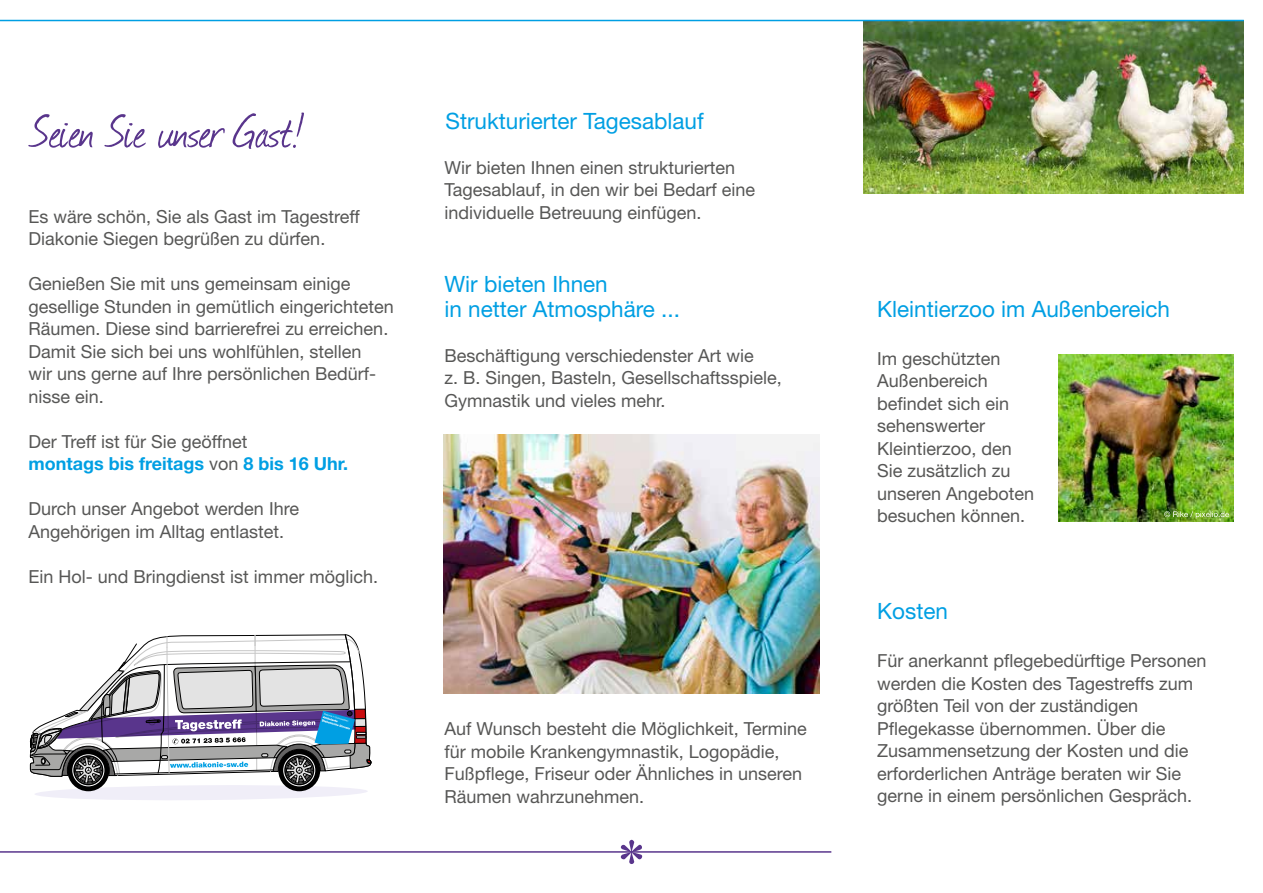
<style>
.page{position:relative;width:1263px;height:893px;background:#fff}
.page>*{position:absolute;margin:0;border:0;box-sizing:border-box;transform-origin:0 0}
.t1{font:54px "Journal";color:#59358c}
.t2{font:22.5px/25px "Helvetica Neue LT Std";color:#009fe3}
.t3{font:18px/22.5px "Helvetica Neue LT Std";color:#575756}
.t4{font:700 18px "Helvetica Neue LT Pro";color:#009fe3}
.s1{font-family:"Helvetica Neue LT Std";font-weight:400;color:#575756}
</style>
<div class="page">
<hr style="left:0;top:851px;width:831px;height:2px;background:#59358c">
<img style="left:1058px;top:355px;width:175px;height:167px">
<img style="left:863px;top:21px;width:381px;height:172px">
<svg style="left:621px;top:840px;width:21px;height:24px"></svg>
<img style="left:444px;top:435px;width:375px;height:258px">
<svg style="left:30px;top:634px;width:341px;height:166px"></svg>
<hr style="left:0;top:20px;width:1244px;height:1px;background:#009fe3">
<svg style="left:1164px;top:511px;width:65px;height:8px"></svg>
<h1 class="t1" style="left:31px;top:95px;width:274px">Seien Sie unser Gast!</h1>
<p class="t2" style="left:445px;top:108px;width:260px">Strukturierter Tagesablauf</p>
<p class="t3" style="left:444px;top:156px;width:312px">Wir bieten Ihnen einen strukturierten<br>Tagesablauf, in den wir bei Bedarf eine individuelle Betreuung einfügen.</p>
<p class="t3" style="left:29px;top:205px;width:333px">Es wäre schön, Sie als Gast im Tagestreff<br>Diakonie Siegen begrüßen zu dürfen.</p>
<p class="t3" style="left:29px;top:272px;width:367px">Genießen Sie mit uns gemeinsam einige gesellige Stunden in gemütlich eingerichteten Räumen. Diese sind barrierefrei zu erreichen.<br>Damit Sie sich bei uns wohlfühlen, stellen<br>wir uns gerne auf Ihre persönlichen Bedürf&shy;nisse ein.</p>
<p class="t3" style="left:29px;top:430px;width:221px">Der Treff ist für Sie geöffnet</p>
<p class="t4" style="left:29px;top:453px;width:321px">montags bis freitags <span class="s1">von</span> 8 bis 16 Uhr.</p>
<p class="t3" style="left:29px;top:497px;width:272px">Durch unser Angebot werden Ihre<br>Angehörigen im Alltag entlastet.</p>
<p class="t3" style="left:29px;top:565px;width:351px">Ein Hol- und Bringdienst ist immer möglich.</p>
<p class="t2" style="left:444px;top:271px;width:237px">Wir bieten Ihnen<br>in netter Atmosphäre ...</p>
<p class="t3" style="left:444px;top:344px;width:339px">Beschäftigung verschiedenster Art wie<br>z. B. Singen, Basteln, Gesellschaftsspiele,<br>Gymnastik und vieles mehr.</p>
<p class="t3" style="left:444px;top:717px;width:364px">Auf Wunsch besteht die Möglichkeit, Termine für mobile Krankengymnastik, Logopädie, Fußpflege, Friseur oder Ähnliches in unseren Räumen wahrzunehmen.</p>
<p class="t2" style="left:877px;top:296px;width:294px">Kleintierzoo im Außenbereich</p>
<p class="t3" style="left:877px;top:347px;width:159px">Im geschützten<br>Außenbereich befindet sich ein sehenswerter<br>Kleintierzoo, den<br>Sie zusätzlich zu unseren Angeboten besuchen können.</p>
<p class="t2" style="left:877px;top:598px;width:72px">Kosten</p>
<p class="t3" style="left:877px;top:649px;width:331px">Für anerkannt pflegebedürftige Personen werden die Kosten des Tagestreffs zum größten Teil von der zuständigen Pflegekasse übernommen. Über die Zusammensetzung der Kosten und die erforderlichen Anträge beraten wir Sie gerne in einem persönlichen Gespräch.</p>
</div>
